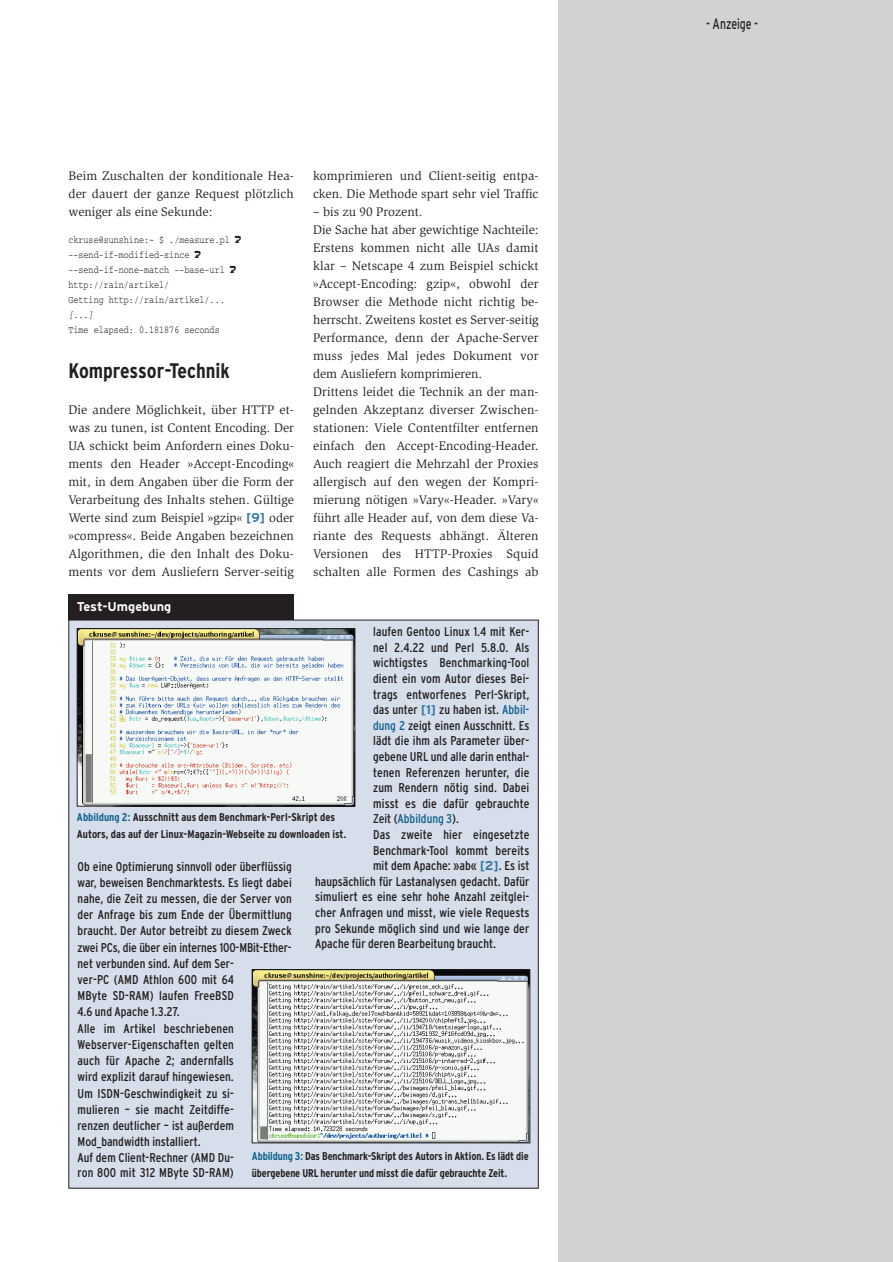
<style>
.page{position:relative;width:893px;height:1262px;background:#fff}
.page>*{position:absolute;margin:0;border:0;box-sizing:border-box;transform-origin:0 0}
.t1{font:700 condensed 21px "Interstate";color:#231f20}
.t2{font:15px "Interstate";color:#231f20;scale:.7 1}
.t3{font:condensed 12.75px/16.2px "Interstate";letter-spacing:.005em;color:#231f20}
.t4{font:12.75px/18px "Slimbach";letter-spacing:.01em;color:#231f20;text-align:justify}
.t5{font:condensed 12.75px "Interstate";color:#0f618e}
.t6{font:700 12.75px "Interstate";color:#fff}
.t7{font:700 condensed 11.25px/17.1px "Interstate";letter-spacing:-.01em;color:#231f20}
.t8{font:10.5px/15px "Courier";color:#231f20;scale:.8 1}
.t9{font:italic 10.5px "Courier";color:#231f20;scale:.8 1}
.s1{font-family:"Interstate";font-weight:700;color:#3978a3}
.s2{font-weight:700;font-stretch:normal;color:#3978a3}
.s3{color:#0f618e}
.s4{color:#231f20}
</style>
<div class="page">
<div style="left:557px;top:0;width:335px;height:1261px;background:#d1d2d4"></div>
<div style="left:69px;top:620px;width:469px;height:568px;background:#d7deeb"></div>
<div style="left:68px;top:594px;width:226px;height:26px;background:#231f20"></div>
<img style="left:79px;top:630px;width:274px;height:174px">
<div style="left:77px;top:628px;width:278px;height:178px;border:1px solid #231f20"></div>
<img style="left:254px;top:971px;width:274px;height:170px">
<div style="left:252px;top:969px;width:278px;height:174px;border:1px solid #231f20"></div>
<p class="t4" style="left:68px;top:168px;width:227px">Beim Zuschalten der konditionale Hea&shy;der dauert der ganze Request plötzlich weniger als eine Sekunde:</p>
<p class="t8" style="left:68px;top:233px;width:203px">ckruse@sunshine:~ $ ./measure.pl --send-if-modified-since --send-if-none-match --base-url http://rain/artikel/<br>Getting http://rain/artikel/...</p>
<p class="t9" style="left:68px;top:311px;width:33px">[...]</p>
<p class="t8" style="left:68px;top:323px;width:190px">Time elapsed: 0.181876 seconds</p>
<h1 class="t1" style="left:68px;top:363px;width:163px">Kompressor-Technik</h1>
<p class="t4" style="left:68px;top:402px;width:227px">Die andere Möglichkeit, über HTTP et&shy;was zu tunen, ist Content Encoding. Der UA schickt beim Anfordern eines Doku&shy;ments den Header »Accept-Encoding« mit, in dem Angaben über die Form der Verarbeitung des Inhalts stehen. Gültige Werte sind zum Beispiel »gzip« <span class="s1">[9]</span> oder »compress«. Beide Angaben bezeichnen Algorithmen, die den Inhalt des Doku&shy;ments vor dem Ausliefern Server-seitig</p>
<p class="t6" style="left:77px;top:601px;width:96px">Test-Umgebung</p>
<p class="t4" style="left:313px;top:168px;width:227px">komprimieren und Client-seitig entpa&shy;cken. Die Methode spart sehr viel Traffic</p>
<p class="t4" style="left:313px;top:204px;width:227px;text-align:left">– bis zu 90 Prozent.<br>Die Sache hat aber gewichtige Nachteile:<br>Erstens kommen nicht alle UAs damit klar – Netscape 4 zum Beispiel schickt »Accept-Encoding: gzip«, obwohl der Browser die Methode nicht richtig be&shy;herrscht. Zweitens kostet es Server-seitig Performance, denn der Apache-Server muss jedes Mal jedes Dokument vor dem Ausliefern komprimieren.<br>Drittens leidet die Technik an der man&shy;gelnden Akzeptanz diverser Zwischen&shy;stationen: Viele Contentfilter entfernen einfach den Accept-Encoding-Header.<br>Auch reagiert die Mehrzahl der Proxies allergisch auf den wegen der Kompri&shy;mierung nötigen »Vary«-Header. »Vary« führt alle Header auf, von dem diese Va&shy;riante des Requests abhängt. Älteren Versionen des HTTP-Proxies Squid schalten alle Formen des Cashings ab</p>
<p class="t3" style="left:373px;top:624px;width:158px">laufen Gentoo Linux 1.4 mit Ker-</p>
<p class="t3" style="left:373px;top:640px;width:158px">nel 2.4.22 und Perl 5.8.0. Als</p>
<p class="t3" style="left:373px;top:656px;width:158px">wichtigstes Benchmarking-Tool</p>
<p class="t3" style="left:373px;top:671px;width:158px">dient ein vom Autor dieses Bei-</p>
<p class="t3" style="left:373px;top:687px;width:158px">trags entworfenes Perl-Skript,</p>
<p class="t3" style="left:373px;top:702px;width:158px">das unter <span class="s2">[1]</span> zu haben ist. <span class="s3">Abbil-</span></p>
<p class="t3" style="left:373px;top:718px;width:158px"><span class="s3">dung 2</span> zeigt einen Ausschnitt. Es</p>
<p class="t3" style="left:373px;top:734px;width:158px">lädt die ihm als Parameter über-</p>
<p class="t3" style="left:373px;top:749px;width:158px">gebene URL und alle darin enthal-</p>
<p class="t3" style="left:373px;top:765px;width:158px">tenen Referenzen herunter, die</p>
<p class="t3" style="left:373px;top:780px;width:158px">zum Rendern nötig sind. Dabei</p>
<p class="t3" style="left:373px;top:796px;width:158px">misst es die dafür gebrauchte</p>
<p class="t5" style="left:373px;top:814px;width:87px"><span class="s4">Zeit (</span>Abbildung 3<span class="s4">).</span></p>
<p class="t3" style="left:373px;top:827px;width:158px">Das zweite hier eingesetzte</p>
<p class="t3" style="left:373px;top:843px;width:158px">Benchmark-Tool kommt bereits</p>
<p class="t3" style="left:373px;top:858px;width:158px">mit dem Apache: »ab« <span class="s2">[2]</span>. Es ist</p>
<p class="t3" style="left:315px;top:874px;width:216px">haupsächlich für Lastanalysen gedacht. Dafür</p>
<p class="t3" style="left:315px;top:890px;width:216px">simuliert es eine sehr hohe Anzahl zeitglei-</p>
<p class="t3" style="left:315px;top:905px;width:216px">cher Anfragen und misst, wie viele Requests</p>
<p class="t3" style="left:315px;top:921px;width:216px">pro Sekunde möglich sind und wie lange der</p>
<p class="t3" style="left:315px;top:936px;width:182px">Apache für deren Bearbeitung braucht.</p>
<p class="t7" style="left:77px;top:809px;width:271px"><span class="s3">Abbildung 2:</span> Ausschnitt aus dem Benchmark-Perl-Skript des<br>Autors, das auf der Linux-Magazin-Webseite zu downloaden ist.</p>
<p class="t3" style="left:78px;top:859px;width:216px">Ob eine Optimierung sinnvoll oder überflüssig war, beweisen Benchmarktests. Es liegt dabei nahe, die Zeit zu messen, die der Server von der Anfrage bis zum Ende der Übermittlung braucht. Der Autor betreibt zu diesem Zweck zwei PCs, die über ein internes 100-MBit-Ether&shy;net verbunden sind. Auf dem Ser-<br>ver-PC (AMD Athlon 600 mit 64<br>MByte SD-RAM) laufen FreeBSD<br>4.6 und Apache 1.3.27.<br>Alle im Artikel beschriebenen Webserver-Eigenschaften gelten<br>auch für Apache 2; andernfalls<br>wird explizit darauf hingewiesen.<br>Um ISDN-Geschwindigkeit zu si-<br>mulieren – sie macht Zeitdiffe-<br>renzen deutlicher – ist außerdem Mod_bandwidth installiert.<br>Auf dem Client-Rechner (AMD Du-<br>ron 800 mit 312 MByte SD-RAM)</p>
<p class="t7" style="left:252px;top:1148px;width:278px"><span class="s3">Abbildung 3:</span> Das Benchmark-Skript des Autors in Aktion. Es lädt die übergebene URL herunter und misst die dafür gebrauchte Zeit.</p>
<p class="t2" style="left:706px;top:18px;width:76px">- Anzeige -</p>
</div>
